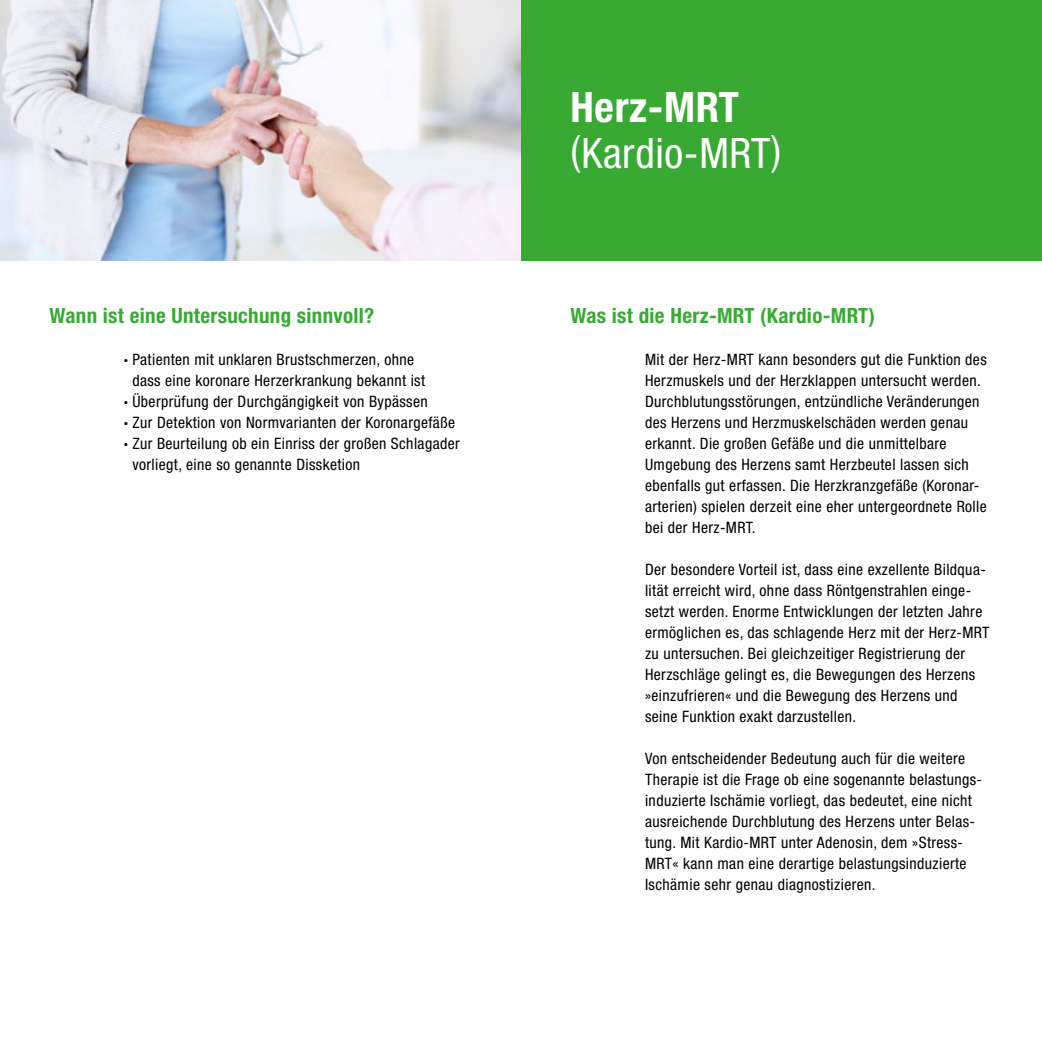
<style>
.page{position:relative;width:1042px;height:1042px;background:#fff}
.page>*{position:absolute;margin:0;border:0;box-sizing:border-box;transform-origin:0 0}
.t1{font:condensed 42px "Helvetica Neue LT Std";letter-spacing:.015em;color:#fff}
.t2{font:700 condensed 42px "Helvetica Neue LT Std";letter-spacing:.015em;color:#fff}
.t3{font:700 condensed 21px "Helvetica Neue LT Std";letter-spacing:.015em;color:#38aa34}
.t4{font:condensed 15.75px/21px "Helvetica Neue LT Std";letter-spacing:.025em;color:#000}
.s1{font-weight:700}
</style>
<div class="page">
<img style="left:0;top:0;width:521px;height:260px">
<div style="left:521px;top:0;width:521px;height:260px;background:#38aa34"></div>
<h2 class="t3" style="left:50px;top:302px;width:326px">Wann ist eine Untersuchung sinnvoll?</h2>
<p class="t4" style="left:124px;top:348px;width:292px"><span class="s1">·</span> Patienten mit unklaren Brustschmerzen, ohne</p>
<p class="t4" style="left:132px;top:369px;width:294px">dass eine koronare Herzerkrankung bekannt ist</p>
<p class="t4" style="left:124px;top:390px;width:305px"><span class="s1">·</span> Überprüfung der Durchgängigkeit von Bypässen</p>
<p class="t4" style="left:124px;top:411px;width:332px"><span class="s1">·</span> Zur Detektion von Normvarianten der Koronargefäße</p>
<p class="t4" style="left:124px;top:432px;width:337px"><span class="s1">·</span> Zur Beurteilung ob ein Einriss der großen Schlagader</p>
<p class="t4" style="left:132px;top:453px;width:229px">vorliegt, eine so genannte Dissketion</p>
<h1 class="t2" style="left:570px;top:82px;width:170px">Herz-MRT</h1>
<h1 class="t1" style="left:570px;top:129px;width:212px">(Kardio-MRT)</h1>
<h2 class="t3" style="left:570px;top:302px;width:306px">Was ist die Herz-MRT (Kardio-MRT)</h2>
<p class="t4" style="left:645px;top:348px;width:343px">Mit der Herz-MRT kann besonders gut die Funktion des Herzmuskels und der Herzklappen untersucht werden.<br>Durchblutungsstörungen, entzündliche Veränderungen des Herzens und Herzmuskelschäden werden genau erkannt. Die großen Gefäße und die unmittelbare Umgebung des Herzens samt Herzbeutel lassen sich ebenfalls gut erfassen. Die Herzkranzgefäße (Koronar&shy;arterien) spielen derzeit eine eher untergeordnete Rolle bei der Herz-MRT.</p>
<p class="t4" style="left:645px;top:558px;width:346px">Der besondere Vorteil ist, dass eine exzellente Bildqua&shy;lität erreicht wird, ohne dass Röntgenstrahlen einge&shy;setzt werden. Enorme Entwicklungen der letzten Jahre ermöglichen es, das schlagende Herz mit der Herz-MRT zu untersuchen. Bei gleichzeitiger Registrierung der Herzschläge gelingt es, die Bewegungen des Herzens »einzufrieren« und die Bewegung des Herzens und seine Funktion exakt darzustellen.</p>
<p class="t4" style="left:645px;top:747px;width:339px">Von entscheidender Bedeutung auch für die weitere Therapie ist die Frage ob eine sogenannte belastungs&shy;induzierte Ischämie vorliegt, das bedeutet, eine nicht ausreichende Durchblutung des Herzens unter Belas&shy;tung. Mit Kardio-MRT unter Adenosin, dem »Stress-MRT« kann man eine derartige belastungsinduzierte Ischämie sehr genau diagnostizieren.</p>
</div>
